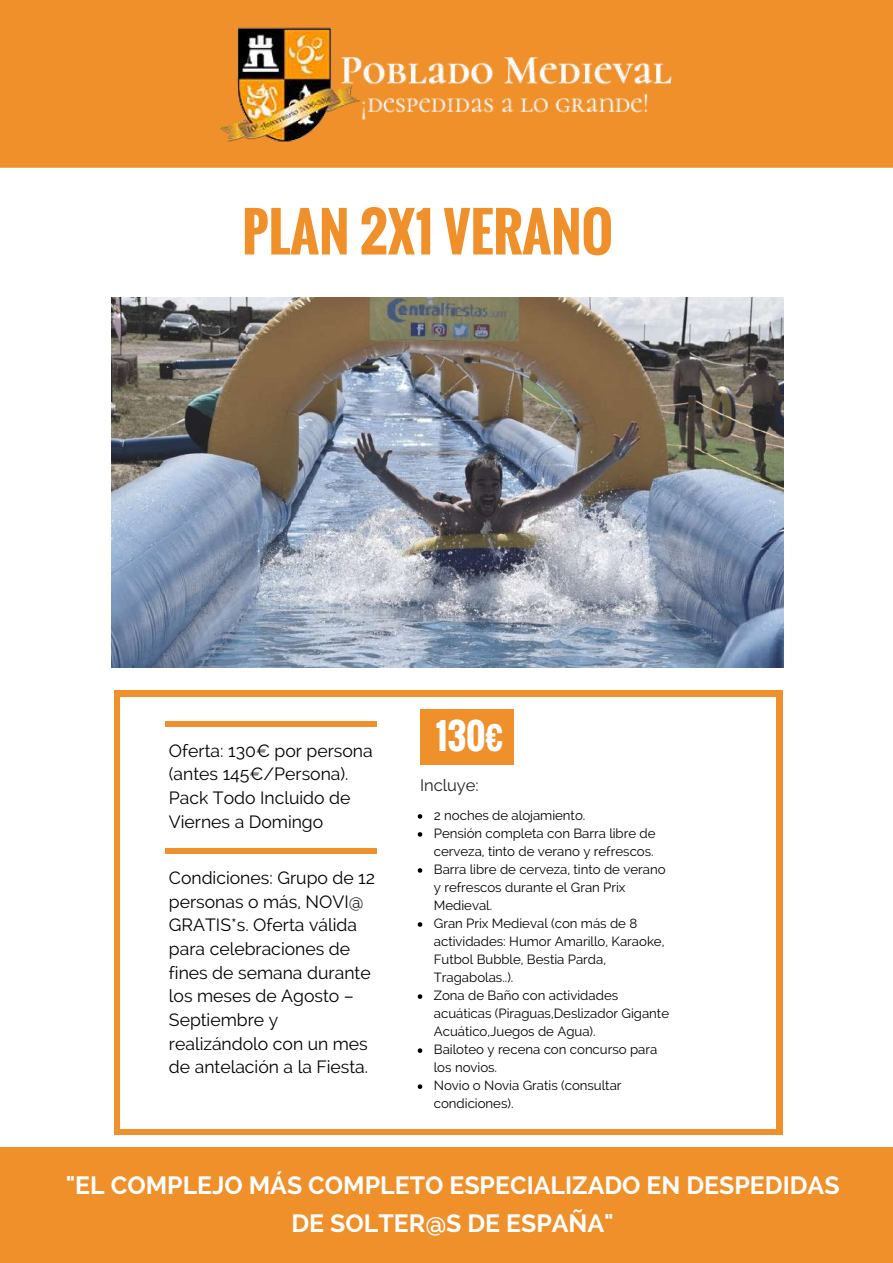
<style>
.page{position:relative;width:893px;height:1263px;background:#fff}
.page>*{position:absolute;margin:0;border:0;box-sizing:border-box;transform-origin:0 0}
.t1{font:700 52.95px "Oswald";color:#f0902a}
.t2{font:700 35.25px "Oswald";color:#fff}
.t3{font:700 24.9px/37.2px "Raleway";color:#fff;text-align:center}
.t4{font:17.55px/23.7px "Raleway";color:#000}
.t5{font:16.5px "Raleway";color:#222}
.t6{font:13.2px/18px "Raleway";color:#000}
</style>
<div class="page">
<img style="left:111px;top:297px;width:673px;height:371px">
<div style="left:763px;top:1115px;width:20px;height:20px;background:#f0902a"></div>
<div style="left:114px;top:709px;width:20px;height:407px;background:#f0902a"></div>
<div style="left:114px;top:1115px;width:20px;height:20px;background:#f0902a"></div>
<div style="left:763px;top:709px;width:20px;height:407px;background:#f0902a"></div>
<div style="left:132px;top:1115px;width:632px;height:20px;background:linear-gradient(to right,#f0902a,#f0902a)"></div>
<div style="left:763px;top:690px;width:20px;height:20px;background:#f0902a"></div>
<div style="left:114px;top:690px;width:20px;height:20px;background:#f0902a"></div>
<div style="left:132px;top:690px;width:632px;height:20px;background:#f0902a"></div>
<div style="left:120px;top:697px;width:656px;height:431px;background:#fff"></div>
<div style="left:420px;top:709px;width:93px;height:56px;background:#f0902a"></div>
<svg style="left:418px;top:814px;width:4px;height:5px"></svg>
<svg style="left:418px;top:832px;width:4px;height:5px"></svg>
<svg style="left:418px;top:868px;width:4px;height:5px"></svg>
<svg style="left:418px;top:922px;width:4px;height:5px"></svg>
<svg style="left:418px;top:994px;width:4px;height:5px"></svg>
<svg style="left:418px;top:1048px;width:4px;height:5px"></svg>
<svg style="left:418px;top:1084px;width:4px;height:5px"></svg>
<div style="left:0;top:0;width:893px;height:168px;background:#f0902a"></div>
<img style="left:221px;top:27px;width:450px;height:115px">
<div style="left:166px;top:721px;width:211px;height:5px;background:#f0902a"></div>
<div style="left:166px;top:848px;width:211px;height:5px;background:#f0902a"></div>
<div style="left:0;top:1147px;width:893px;height:116px;background:#f0902a"></div>
<h1 class="t1" style="left:242px;top:191px;width:372px">PLAN 2X1 VERANO</h1>
<h3 class="t4" style="left:169px;top:739px;width:205px">Oferta: 130€ por persona (antes 145€/Persona).<br>Pack Todo Incluido de<br>Viernes a Domingo</h3>
<h3 class="t4" style="left:169px;top:866px;width:208px">Condiciones: Grupo de 12 personas o más, NOVI@<br>GRATIS*s. Oferta válida para celebraciones de fines de semana durante los meses de Agosto –<br>Septiembre y realizándolo con un mes de antelación a la Fiesta.</h3>
<h2 class="t2" style="left:436px;top:709px;width:69px">130€</h2>
<p class="t5" style="left:420px;top:775px;width:60px">Incluye:</p>
<p class="t6" style="left:434px;top:806px;width:237px">2 noches de alojamiento.<br>Pensión completa con Barra libre de cerveza, tinto de verano y refrescos.<br>Barra libre de cerveza, tinto de verano y refrescos durante el Gran Prix<br>Medieval.<br>Gran Prix Medieval (con más de 8 actividades: Humor Amarillo, Karaoke,<br>Futbol Bubble, Bestia Parda,<br>Tragabolas..).<br>Zona de Baño con actividades acuáticas (Piraguas,Deslizador Gigante<br>Acuático,Juegos de Agua).<br>Bailoteo y recena con concurso para los novios.<br>Novio o Novia Gratis (consultar condiciones).</p>
<h3 class="t3" style="left:66px;top:1167px;width:775px">"EL COMPLEJO MÁS COMPLETO ESPECIALIZADO EN DESPEDIDAS<br>DE SOLTER@S DE ESPAÑA"</h3>
</div>
